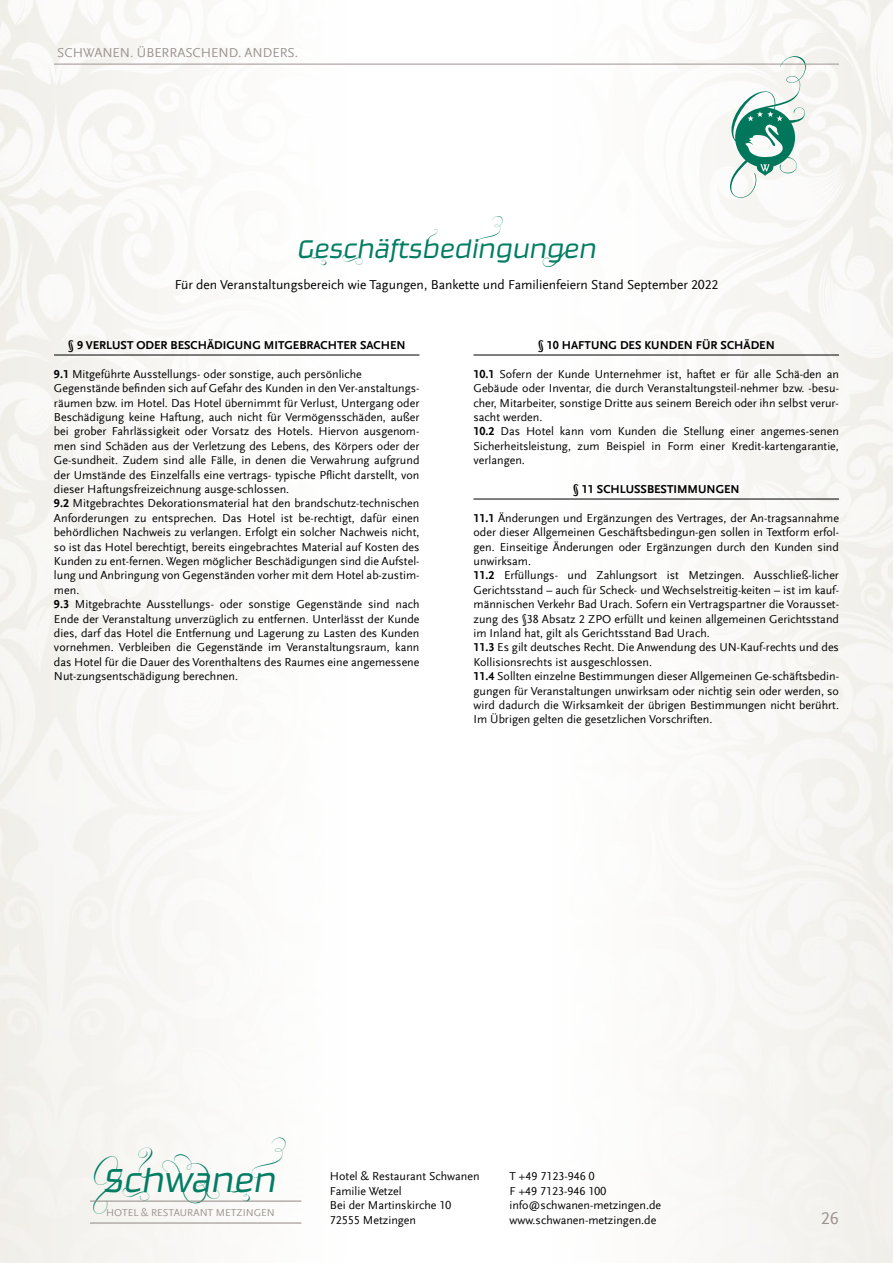
<style>
.page{position:relative;width:893px;height:1263px;background:#fff}
.page>*{position:absolute;margin:0;border:0;box-sizing:border-box;transform-origin:0 0}
.t1{font:italic 300 39px "Ginger Pro";color:#007d62}
.t2{font:italic 300 30px "Ginger Pro";color:#007d62}
.t3{font:18px "Scala Sans Offc";color:#9c948f}
.t4{font:13.5px "Scala Sans Offc";color:#000}
.t5{font:13.5px "Scala Sans Offc";color:#9c948f}
.t6{font:12px/14.4px "Scala Sans Offc";color:#000}
.t7{font:12px/14.4px "Scala Sans Offc";color:#020203}
.t8{font:700 12px "Scala Sans Offc";color:#000}
.t9{font:10.5px "Scala Sans Offc";color:#9c948f}
.s1{font-weight:700}
</style>
<div class="page">
<svg style="left:730px;top:56px;width:76px;height:142px"></svg>
<hr style="left:54px;top:64px;width:785px;height:1px;background:#9c948f">
<hr style="left:90px;top:1200px;width:211px;height:2px;background:#9c948f">
<hr style="left:90px;top:1222px;width:211px;height:1px;background:#9c948f">
<hr style="left:54px;top:355px;width:365px;height:1px;background:#000">
<hr style="left:473px;top:355px;width:366px;height:1px;background:#000">
<hr style="left:473px;top:499px;width:366px;height:1px;background:#000">
<p class="t5" style="left:57px;top:46px;width:242px">SCHWANEN. ÜBERRASCHEND. ANDERS.</p>
<h2 class="t2" style="left:297px;top:230px;width:301px">Geschäftsbedingungen</h2>
<p class="t4" style="left:175px;top:277px;width:545px">Für den Veranstaltungsbereich wie Tagungen, Bankette und Familienfeiern Stand September 2022</p>
<p class="t8" style="left:68px;top:338px;width:339px">§ 9 VERLUST ODER BESCHÄDIGUNG MITGEBRACHTER SACHEN</p>
<p class="t6" style="left:54px;top:367px;width:367px"><span class="s1">9.1</span> Mitgeführte Ausstellungs- oder sonstige, auch persönliche Gegenstände befinden sich auf Gefahr des Kunden in den Ver-anstaltungs&shy;räumen bzw. im Hotel. Das Hotel übernimmt für Verlust, Untergang oder Beschädigung keine Haftung, auch nicht für Vermögensschäden, außer bei grober Fahrlässigkeit oder Vorsatz des Hotels. Hiervon ausgenom&shy;men sind Schäden aus der Verletzung des Lebens, des Körpers oder der Ge-sundheit. Zudem sind alle Fälle, in denen die Verwahrung aufgrund der Umstände des Einzelfalls eine vertrags- typische Pflicht darstellt, von dieser Haftungsfreizeichnung ausge-schlossen.<br><span class="s1">9.2</span> Mitgebrachtes Dekorationsmaterial hat den brandschutz-technischen Anforderungen zu entsprechen. Das Hotel ist be-rechtigt, dafür einen behördlichen Nachweis zu verlangen. Erfolgt ein solcher Nachweis nicht, so ist das Hotel berechtigt, bereits eingebrachtes Material auf Kosten des Kunden zu ent-fernen. Wegen möglicher Beschädigungen sind die Aufstel&shy;lung und Anbringung von Gegenständen vorher mit dem Hotel ab-zustim&shy;men.<br><span class="s1">9.3</span> Mitgebrachte Ausstellungs- oder sonstige Gegenstände sind nach Ende der Veranstaltung unverzüglich zu entfernen. Unterlässt der Kunde dies, darf das Hotel die Entfernung und Lagerung zu Lasten des Kunden vornehmen. Verbleiben die Gegenstände im Veranstaltungsraum, kann das Hotel für die Dauer des Vorenthaltens des Raumes eine angemessene Nut-zungsentschädigung berechnen.</p>
<p class="t8" style="left:538px;top:338px;width:239px">§ 10 HAFTUNG DES KUNDEN FÜR SCHÄDEN</p>
<p class="t6" style="left:473px;top:367px;width:367px"><span class="s1">10.1</span> Sofern der Kunde Unternehmer ist, haftet er für alle Schä-den an Gebäude oder Inventar, die durch Veranstaltungsteil-nehmer bzw. -besu&shy;cher, Mitarbeiter, sonstige Dritte aus seinem Bereich oder ihn selbst verur&shy;sacht werden.<br><span class="s1">10.2</span> Das Hotel kann vom Kunden die Stellung einer angemes-senen Sicherheitsleistung, zum Beispiel in Form einer Kredit-kartengarantie, verlangen.</p>
<p class="t8" style="left:573px;top:482px;width:168px">§ 11 SCHLUSSBESTIMMUNGEN</p>
<p class="t6" style="left:473px;top:511px;width:367px"><span class="s1">11.1</span> Änderungen und Ergänzungen des Vertrages, der An-tragsannahme oder dieser Allgemeinen Geschäftsbedingun-gen sollen in Textform erfol&shy;gen. Einseitige Änderungen oder Ergänzungen durch den Kunden sind unwirksam.<br><span class="s1">11.2</span> Erfüllungs- und Zahlungsort ist Metzingen. Ausschließ-licher Gerichtsstand – auch für Scheck- und Wechselstreitig-keiten – ist im kauf&shy;männischen Verkehr Bad Urach. Sofern ein Vertragspartner die Vorausset&shy;zung des §38 Absatz 2 ZPO erfüllt und keinen allgemeinen Gerichtsstand im Inland hat, gilt als Gerichtsstand Bad Urach.<br><span class="s1">11.3</span> Es gilt deutsches Recht. Die Anwendung des UN-Kauf-rechts und des Kollisionsrechts ist ausgeschlossen.<br><span class="s1">11.4</span> Sollten einzelne Bestimmungen dieser Allgemeinen Ge-schäftsbedin&shy;gungen für Veranstaltungen unwirksam oder nichtig sein oder werden, so wird dadurch die Wirksamkeit der übrigen Bestimmungen nicht berührt.<br>Im Übrigen gelten die gesetzlichen Vorschriften.</p>
<h1 class="t1" style="left:104px;top:1156px;width:174px">Schwanen</h1>
<p class="t9" style="left:106px;top:1206px;width:170px">HOTEL &amp; RESTAURANT METZINGEN</p>
<p class="t7" style="left:330px;top:1169px;width:151px">Hotel &amp; Restaurant Schwanen<br>Familie Wetzel<br>Bei der Martinskirche 10<br>72555 Metzingen</p>
<p class="t7" style="left:509px;top:1169px;width:153px">T +49 7123-946 0<br>F +49 7123-946 100 info@schwanen-metzingen.de www.schwanen-metzingen.de</p>
<h3 class="t3" style="left:821px;top:1208px;width:19px">26</h3>
</div>
